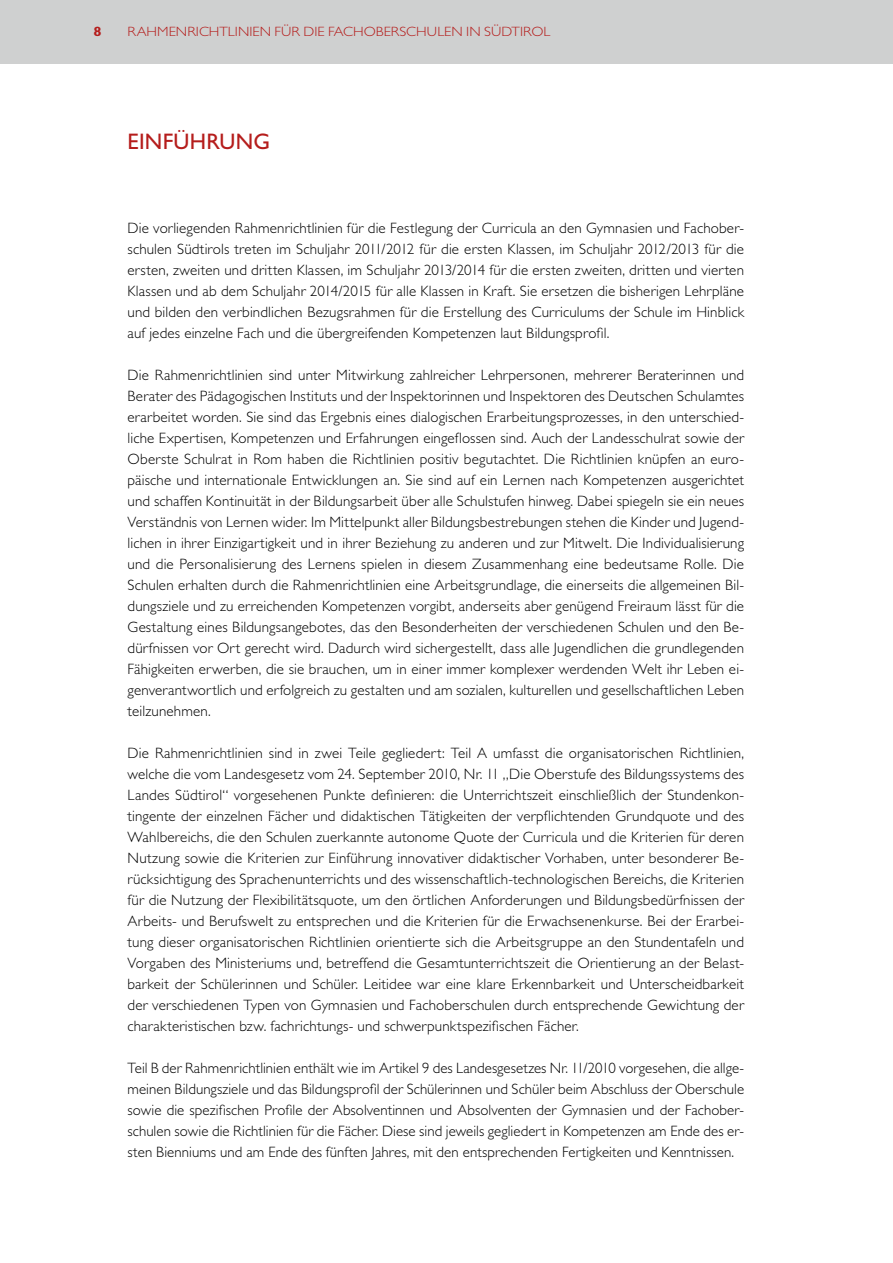
<style>
.page{position:relative;width:893px;height:1263px;background:#fff}
.page>*{position:absolute;margin:0;border:0;box-sizing:border-box;transform-origin:0 0}
.t1{font:22.5px "Gill Sans Std";letter-spacing:.015em;color:#b51d1c}
.t2{font:300 15px/21px "Gill Sans Std";letter-spacing:.01em;color:#000;text-align:justify}
.t3{font:300 13.5px "Gill Sans Std";letter-spacing:.005em;color:#b51d1c;scale:1.09 1}
.t4{font:700 13.5px "Gill Sans Std";color:#b51d1c;scale:1.09 1}
</style>
<div class="page">
<div style="left:0;top:0;width:893px;height:64px;background:#cfd0d0"></div>
<p class="t4" style="left:94px;top:24px;width:9px">8</p>
<p class="t3" style="left:128px;top:24px;width:389px">Rahmenrichtlinien für Die fachoberschulen in Südtirol</p>
<h1 class="t1" style="left:128px;top:128px;width:144px">EIN FÜHRUNG</h1>
<p class="t2" style="left:128px;top:217px;width:618px">Die vorliegenden Rahmenrichtlinien für die Festlegung der Curricula an den Gymnasien und Fachober&shy;schulen Südtirols treten im Schuljahr 2011/2012 für die ersten Klassen, im Schuljahr 2012/2013 für die ersten, zweiten und dritten Klassen, im Schuljahr 2013/2014 für die ersten zweiten, dritten und vierten Klassen und ab dem Schuljahr 2014/2015 für alle Klassen in Kraft. Sie ersetzen die bisherigen Lehrpläne und bilden den verbindlichen Bezugsrahmen für die Erstellung des Curriculums der Schule im H inblick auf jedes einzelne Fach und die übergreifenden Kompetenzen laut Bildungsprofil.</p>
<p class="t2" style="left:128px;top:364px;width:618px">Die Rahmenrichtlinien sind unter M itwirkung zahlreicher Lehrpersonen, mehrerer Beraterinnen und Berater des Pädagogischen I nstituts und der I nspektorinnen und I nspektoren des Deutschen Schulamtes erarbeitet worden. Sie sind das Ergebnis eines dialogischen Erarbeitungsprozesses, in den unterschied&shy;liche Expertisen, Kompetenzen und Erfahrungen eingeflossen sind. Auch der Landesschulrat sowie der Oberste Schulrat in Rom haben die Richtlinien positiv begutachtet. Die Richtlinien knüpfen an euro&shy;päische und internationale Entwicklungen an. Sie sind auf ein Lernen nach Kompetenzen ausgerichtet und schaffen Kontinuität in der Bildungsarbeit über alle Schulstufen hinweg. Dabei spiegeln sie ein neues Verständnis von Lernen wider. I m M ittelpunkt aller Bildungsbestrebungen stehen die Kinder und Jugend&shy;lichen in ihrer Einzigartigkeit und in ihrer Beziehung zu anderen und zur M itwelt. Die I ndividualisierung und die Personalisierung des Lernens spielen in diesem Zusammenhang eine bedeutsame Rolle. Die Schulen erhalten durch die Rahmenrichtlinien eine Arbeitsgrundlage, die einerseits die allgemeinen Bil&shy;dungsziele und zu erreichenden Kompetenzen vorgibt, anderseits aber genügend Freiraum lässt für die Gestaltung eines Bildungsangebotes, das den Besonderheiten der verschiedenen Schulen und den Be&shy;dürfnissen vor Ort gerecht wird. Dadurch wird sichergestellt, dass alle Jugendlichen die grundlegenden Fähigkeiten erwerben, die sie brauchen, um in einer immer komplexer werdenden Welt ihr Leben ei&shy;genverantwortlich und erfolgreich zu gestalten und am sozialen, kulturellen und gesellschaftlichen Leben teilzunehmen.</p>
<p class="t2" style="left:127px;top:742px;width:618px">Die Rahmenrichtlinien sind in zwei Teile gegliedert: Teil A umfasst die organisatorischen Richtlinien, welche die vom Landesgesetz vom 24. September 2010, N r. 11 „Die Oberstufe des Bildungssystems des Landes Südtirol“ vorgesehenen Punkte definieren: die Unterrichtszeit einschließlich der Stundenkon&shy;tingente der einzelnen Fächer und didaktischen Tätigkeiten der verpflichtenden Grundquote und des Wahlbereichs, die den Schulen zuerkannte autonome Quote der Curricula und die Kriterien für deren N utzung sowie die Kriterien zur Einführung innovativer didaktischer Vorhaben, unter besonderer Be&shy;rücksichtigung des Sprachenunterrichts und des wissenschaftlich-technologischen Bereichs, die Kriterien für die N utzung der Flexibilitätsquote, um den örtlichen Anforderungen und Bildungsbedürfnissen der Arbeits- und Berufswelt zu entsprechen und die Kriterien für die Erwachsenenkurse. Bei der Erarbei&shy;tung dieser organisatorischen Richtlinien orientierte sich die Arbeitsgruppe an den Stundentafeln und Vorgaben des M inisteriums und, betreffend die Gesamtunterrichtszeit die Orientierung an der Belast&shy;barkeit der Schülerinnen und Schüler. Leitidee war eine klare Erkennbarkeit und Unterscheidbarkeit der verschiedenen Typen von Gymnasien und Fachoberschulen durch entsprechende Gewichtung der charakteristischen bzw. fachrichtungs- und schwerpunktspezifischen Fächer.</p>
<p class="t2" style="left:127px;top:1057px;width:618px">Teil B der Rahmenrichtlinien enthält wie im Artikel 9 des Landesgesetzes N r. 11/2010 vorgesehen, die allge&shy;meinen Bildungsziele und das Bildungsprofil der Schülerinnen und Schüler beim Abschluss der Oberschule sowie die spezifischen Profile der Absolventinnen und Absolventen der Gymnasien und der Fachober&shy;schulen sowie die Richtlinien für die Fächer. Diese sind jeweils gegliedert in Kompetenzen am Ende des er&shy;sten Bienniums und am Ende des fünften Jahres, mit den entsprechenden Fertigkeiten und Kenntnissen.</p>
</div>
